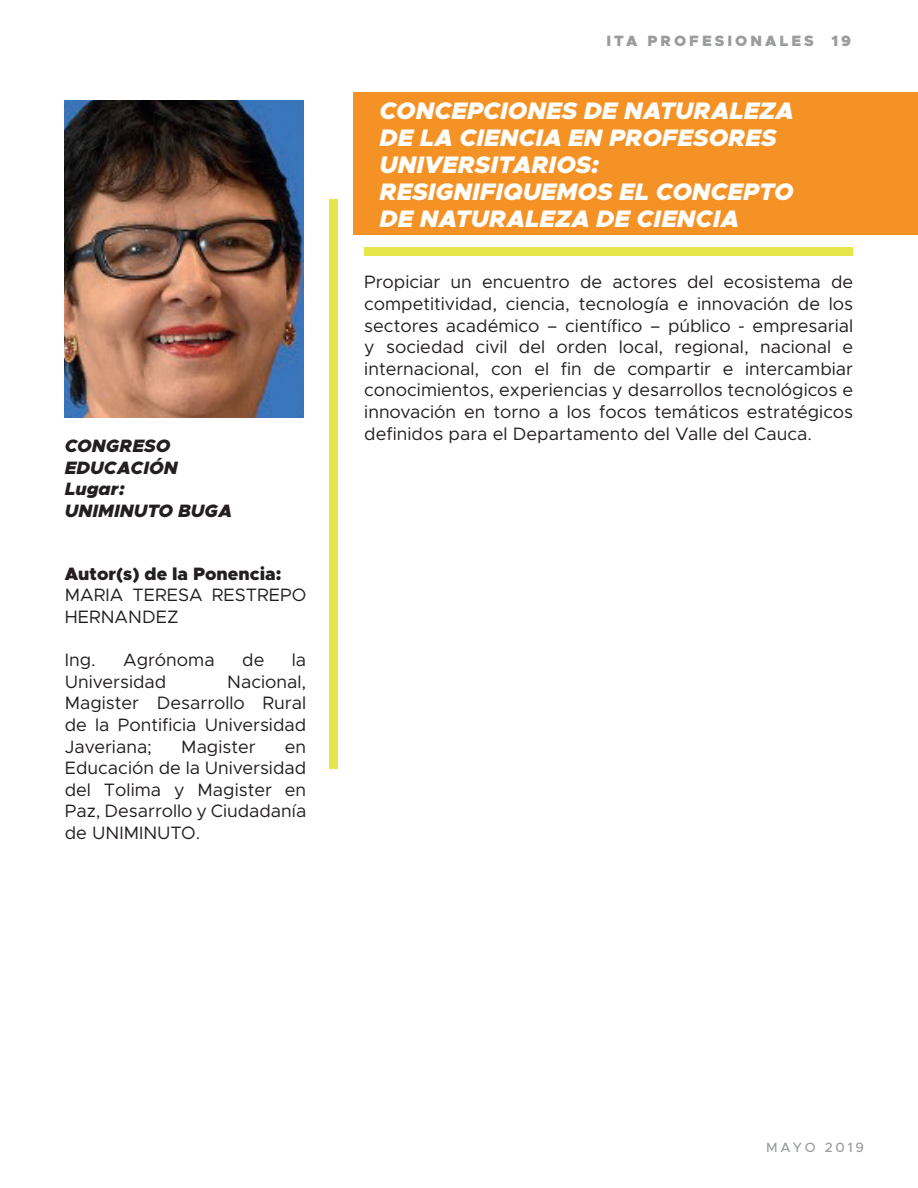
<style>
.page{position:relative;width:918px;height:1188px;background:#fff}
.page>*{position:absolute;margin:0;border:0;box-sizing:border-box;transform-origin:0 0}
.t1{font:italic 900 24px/27px "Metropolis";color:#fff}
.t2{font:18px/21.6px "Metropolis";color:#231f20;text-align:justify}
.t3{font:italic 900 18px/21.6px "Metropolis";color:#231f20}
.t4{font:900 18px "Metropolis";color:#231f20}
.t5{font:900 15px "Metropolis";letter-spacing:.2em;color:#9a9c9e}
.t6{font:500 13.5px "Metropolis";letter-spacing:.2em;color:#9a9c9e}
</style>
<div class="page">
<div style="left:364px;top:247px;width:488px;height:9px;background:#e6e64b"></div>
<div style="left:329px;top:199px;width:9px;height:570px;background:#e6e64b"></div>
<div style="left:353px;top:92px;width:565px;height:143px;background:#f59225"></div>
<img style="left:65px;top:100px;width:239px;height:317px">
<p class="t3" style="left:65px;top:435px;width:169px">CONGRESO<br>EDUCACIÓN<br>Lugar:<br>UNIMINUTO BUGA</p>
<p class="t4" style="left:65px;top:562px;width:218px">Autor(s) de la Ponencia:</p>
<p class="t2" style="left:65px;top:584px;width:243px">MARIA TERESA RESTREPO<br>HERNANDEZ</p>
<p class="t2" style="left:65px;top:649px;width:32px">Ing.</p>
<p class="t2" style="left:123px;top:649px;width:93px">Agrónoma</p>
<p class="t2" style="left:242px;top:649px;width:24px">de</p>
<p class="t2" style="left:292px;top:649px;width:16px">la</p>
<p class="t2" style="left:65px;top:671px;width:103px">Universidad</p>
<p class="t2" style="left:65px;top:671px;width:243px;text-indent:162px">Nacional, Magister Desarrollo Rural de la Pontificia Universidad Javeriana;</p>
<p class="t2" style="left:181px;top:736px;width:76px">Magister</p>
<p class="t2" style="left:65px;top:736px;width:243px;text-indent:220px">en Educación de la Universidad del Tolima y Magister en Paz, Desarrollo y Ciudadanía de UNIMINUTO.</p>
<p class="t5" style="left:606px;top:32px;width:246px">ITA PROFESIONALES 19</p>
<h1 class="t1" style="left:379px;top:97px;width:416px">CONCEPCIONES DE NATURALEZA<br>DE LA CIENCIA EN PROFESORES<br>UNIVERSITARIOS:<br>RESIGNIFIQUEMOS EL CONCEPTO<br>DE NATURALEZA DE CIENCIA</h1>
<p class="t2" style="left:364px;top:271px;width:490px">Propiciar un encuentro de actores del ecosistema de competitividad, ciencia, tecnología e innovación de los sectores académico – científico – público - empresarial y sociedad civil del orden local, regional, nacional e internacional, con el fin de compartir e intercambiar conocimientos, experiencias y desarrollos tecnológicos e innovación en torno a los focos temáticos estratégicos definidos para el Departamento del Valle del Cauca.</p>
<p class="t6" style="left:766px;top:1139px;width:99px">MAYO 2019</p>
</div>
